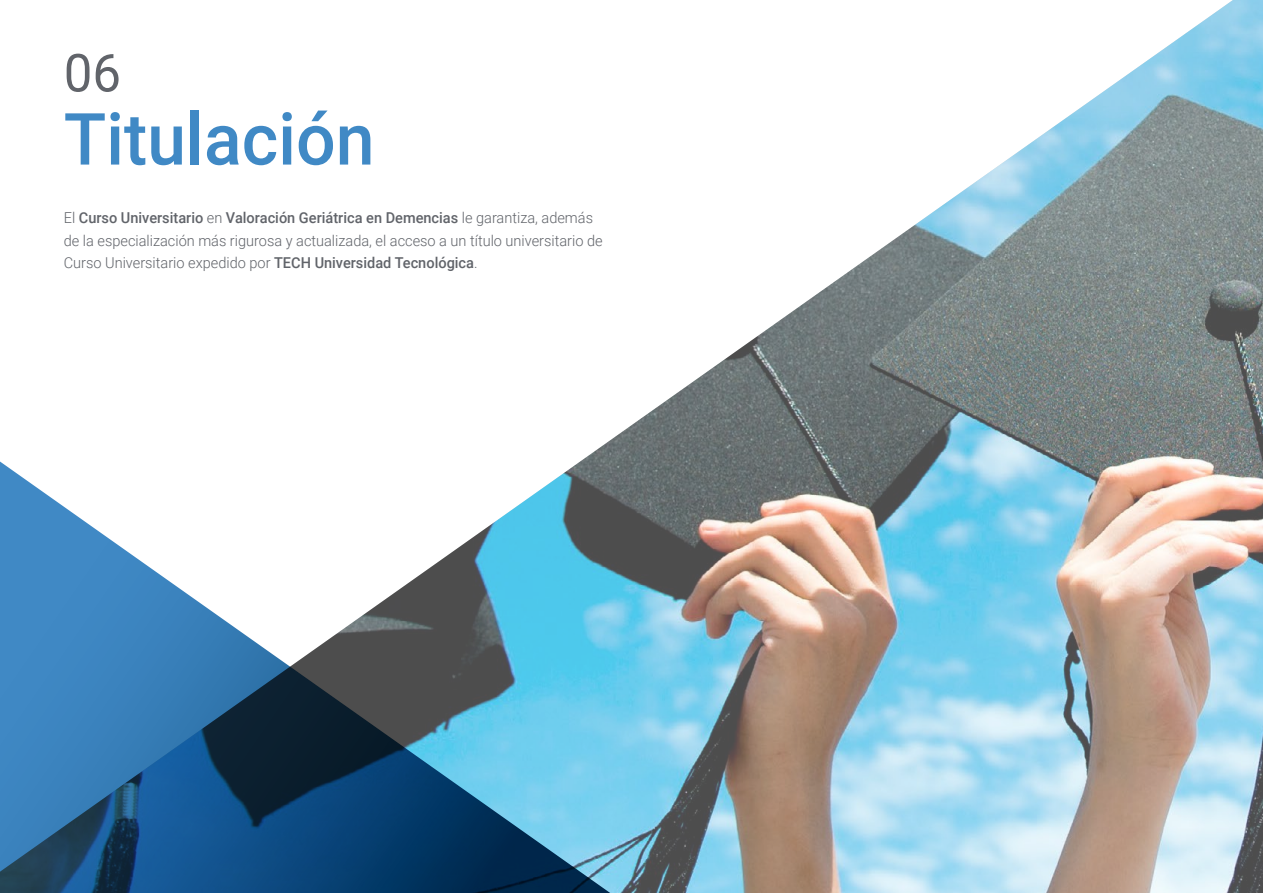
<style>
.page{position:relative;width:1263px;height:893px;background:#fff}
.page>*{position:absolute;margin:0;border:0;box-sizing:border-box;transform-origin:0 0}
.t1{font:500 72px "Roboto";color:#4089c5}
.t2{font:52.5px "Roboto";color:#61646a}
.t3{font:300 15px/22.5px "Roboto";color:#61646a}
.s1{font-weight:500}
</style>
<div class="page">
<img style="left:602px;top:0;width:661px;height:893px">
<svg style="left:0;top:446px;width:640px;height:447px"></svg>
<h2 class="t2" style="left:64px;top:36px;width:59px">06</h2>
<h1 class="t1" style="left:64px;top:89px;width:312px">Titulación</h1>
<p class="t3" style="left:64px;top:206px;width:540px">El <span class="s1">Curso Universitario</span> en <span class="s1">Valoración Geriátrica en Demencias</span> le garantiza, además de la especialización más rigurosa y actualizada, el acceso a un título universitario de<br>Curso Universitario expedido por <span class="s1">TECH Universidad Tecnológica</span>.</p>
</div>
